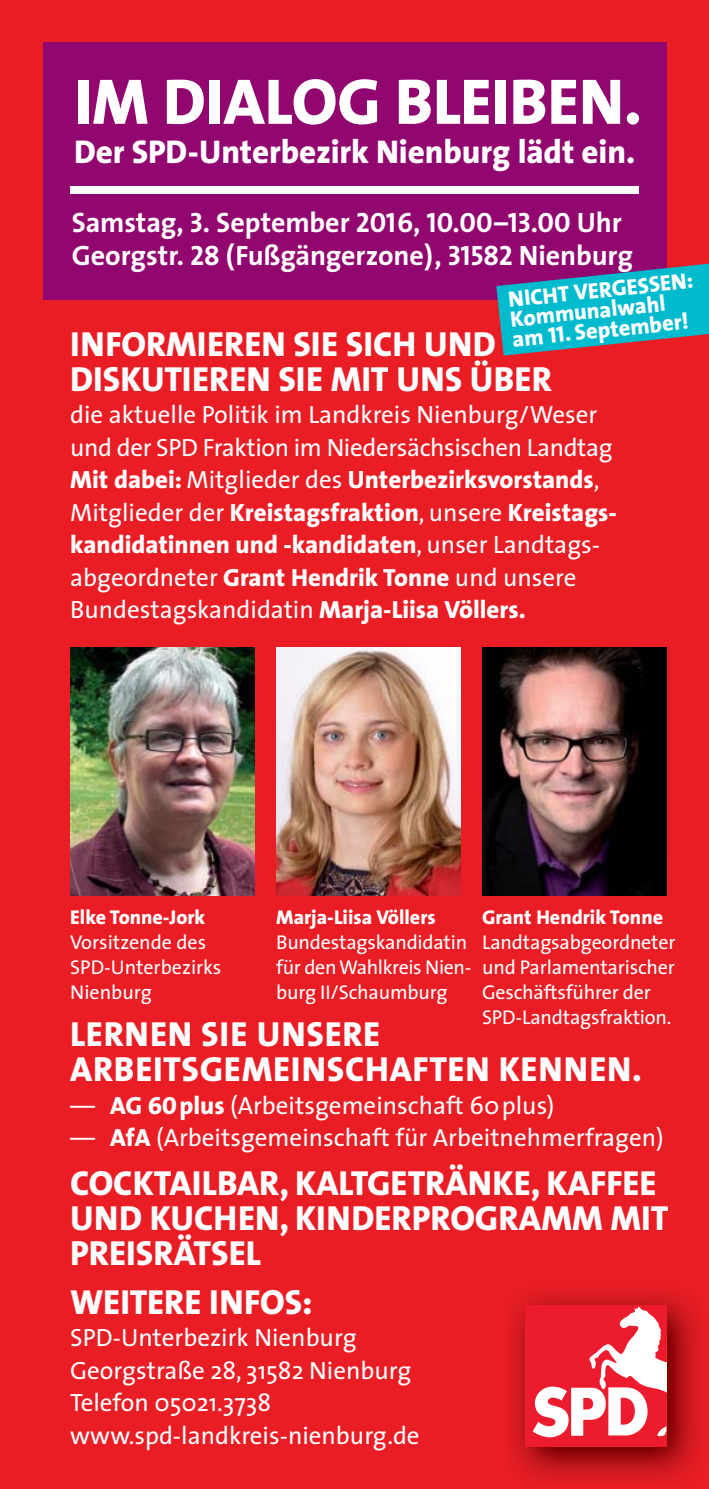
<style>
.page{position:relative;width:709px;height:1489px;background:#fff}
.page>*{position:absolute;margin:0;border:0;box-sizing:border-box;transform-origin:0 0}
.t1{font:800 65px "The Sans";color:#fff}
.t2{font:800 35px/35px "The Sans";color:#fff}
.t3{font:800 35px/35px "The Sans";letter-spacing:.02em;color:#fff}
.t4{font:800 33px "The Sans";letter-spacing:-.005em;color:#fff}
.t5{font:700 28px/33.8px "The Sans";letter-spacing:-.005em;color:#fff}
.t6{font:25px/32.5px "The Sans";color:#fff}
.t7{font:800 22.5px/20px "The Sans";color:#fff}
.t8{font:20px/25px "The Sans";letter-spacing:-.01em;color:#fff}
.t9{font:800 20px "The Sans";color:#fff}
.s1{font-family:"The Sans Bold Caps";font-weight:400}
.s2{font-family:"The Sans Extra Bold Caps";font-weight:400}
.s3{font-weight:800}
.s4{font-family:"The Sans Extra Bold Caps"}
</style>
<div class="page">
<div style="left:0;top:0;width:709px;height:1488px;background:#ea1d25"></div>
<div style="left:43px;top:43px;width:623px;height:257px;background:#920670"></div>
<img style="left:510px;top:1291px;width:190px;height:190px">
<div style="left:524px;top:1304px;width:142px;height:142px;background:#ed1b2e"></div>
<svg style="left:532px;top:1304px;width:134px;height:134px"></svg>
<img style="left:70px;top:647px;width:184px;height:248px">
<img style="left:482px;top:647px;width:184px;height:248px">
<img style="left:276px;top:647px;width:184px;height:248px">
<div style="left:70px;top:186px;width:569px;height:7px;background:#fff"></div>
<svg style="left:496px;top:262px;width:213px;height:93px"></svg>
<h1 class="t1" style="left:74px;top:69px;width:569px">IM DIALOG BLEIBEN.</h1>
<h3 class="t4" style="left:74px;top:135px;width:562px">Der SPD-Unterbezirk Nienburg lädt ein.</h3>
<p class="t5" style="left:72px;top:206px;width:563px">Samstag, <span class="s1">3</span>. September <span class="s1">2016, 10.00–13.00</span> Uhr<br>Georgstr. <span class="s1">28</span> (Fußgängerzone)<span class="s1">, 31582</span> Nienburg</p>
<p class="t7" style="left:507px;top:290px;width:187px;rotate:-6deg">NICHT VERGESSEN:<br>Kommunalwahl am <span class="s2">11.</span> September!</p>
<h2 class="t2" style="left:70px;top:327px;width:483px">INFORMIEREN SIE SICH UND<br>DISKUTIEREN SIE MIT UNS ÜBER</h2>
<p class="t6" style="left:70px;top:401px;width:548px">die aktuelle Politik im Landkreis Nienburg/Weser und der SPD Fraktion im Niedersächsischen Landtag <span class="s3">Mit dabei:</span> Mitglieder des <span class="s3">Unterbezirksvorstands</span>, Mitglieder der <span class="s3">Kreistagsfraktion</span>, unsere <span class="s3">Kreistags&shy;kandidatinnen und -kandidaten</span>, unser Landtags&shy;abgeordneter <span class="s3">Grant Hendrik Tonne</span> und unsere Bundestagskandidatin <span class="s3">Marja-Liisa Völlers.</span></p>
<p class="t9" style="left:70px;top:906px;width:137px">Elke Tonne-Jork</p>
<p class="t8" style="left:70px;top:931px;width:153px">Vorsitzende des<br>SPD-Unterbezirks<br>Nienburg</p>
<p class="t9" style="left:276px;top:906px;width:161px">Marja-Liisa Völlers</p>
<p class="t8" style="left:276px;top:931px;width:197px">Bundestagskandidatin für den Wahlkreis Nien&shy;burg II/Schaumburg</p>
<p class="t9" style="left:482px;top:906px;width:182px">Grant Hendrik Tonne</p>
<p class="t8" style="left:482px;top:931px;width:195px">Landtagsabgeordneter und Parlamentarischer<br>Geschäftsführer der<br>SPD-Landtagsfraktion.</p>
<h2 class="t3" style="left:70px;top:1017px;width:573px">LERNEN SIE UNSERE<br>ARBEITSGEMEINSCHAFTEN KENNEN.</h2>
<p class="t6" style="left:70px;top:1091px;width:486px">— <span class="s4">AG 60</span><span class="s3">plus</span> (Arbeitsgemeinschaft 60plus)</p>
<p class="t6" style="left:70px;top:1123px;width:595px">— <span class="s3">AfA</span> (Arbeitsgemeinschaft für Arbeitnehmerfragen)</p>
<h2 class="t2" style="left:70px;top:1166px;width:599px">COCKTAILBAR, KALTGETRÄNKE, KAFFEE<br>UND KUCHEN, KINDERPROGRAMM MIT<br>PREISRÄTSEL</h2>
<h2 class="t2" style="left:70px;top:1285px;width:244px">WEITERE INFOS:</h2>
<p class="t6" style="left:70px;top:1323px;width:351px">SPD-Unterbezirk Nienburg<br>Georgstraße 28, 31582 Nienburg<br>Telefon 05021.3738 www.spd-landkreis-nienburg.de</p>
</div>
